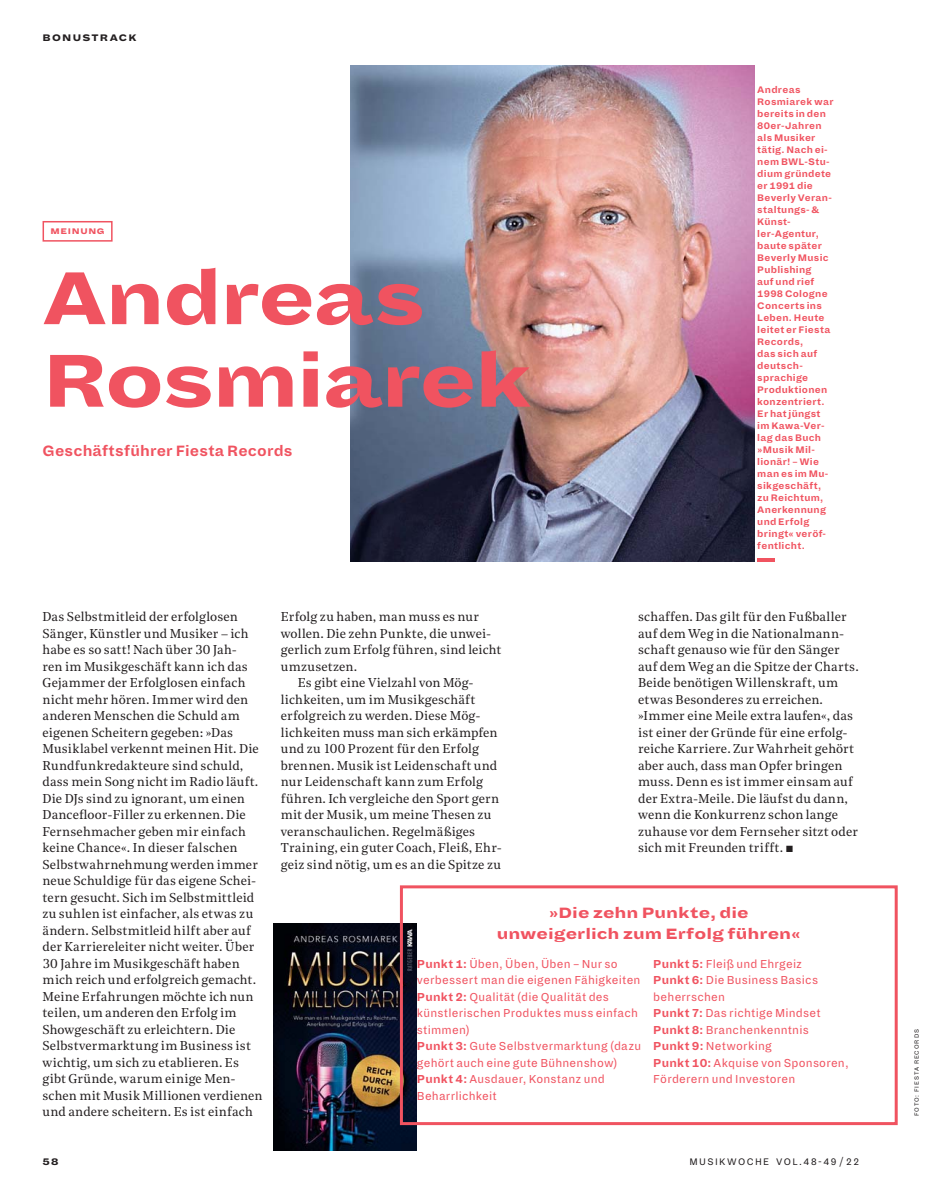
<style>
.page{position:relative;width:936px;height:1191px;background:#fff}
.page>*{position:absolute;margin:0;border:0;box-sizing:border-box;transform-origin:0 0}
.t1{font:900 82.5px/82.5px "Dia";letter-spacing:-.03em;color:#f05360}
.t2{font:900 16.5px/20.7px "Dia";letter-spacing:.005em;color:#f05360;text-align:center}
.t3{font:700 16.5px "Dia";letter-spacing:.01em;color:#f05360}
.t4{font:12.75px/16.5px "Noe Text";letter-spacing:.01em;color:#231f20}
.t5{font:12.75px/16.5px "Dia";letter-spacing:.015em;color:#f05360}
.t6{font:700 10.5px/12px "Dia";letter-spacing:.025em;color:#f05360}
.t7{font:10.5px "Dia";letter-spacing:.13em;color:#231f20}
.t8{font:900 10.5px "Dia";letter-spacing:.12em;color:#231f20}
.t9{font:900 9px "Dia";letter-spacing:.075em;color:#f05360}
.t10{font:6.75px "Dia";letter-spacing:.13em;color:#231f20}
.s1{font-weight:700}
</style>
<div class="page">
<img style="left:274px;top:923px;width:143px;height:227px">
<img style="left:350px;top:66px;width:404px;height:495px">
<div style="left:400px;top:885px;width:497px;height:240px;border:3px solid #f05360"></div>
<div style="left:43px;top:221px;width:70px;height:21px;border:2px solid #f05360"></div>
<hr style="left:757px;top:558px;width:17px;height:3px;background:#f05360">
<p class="t8" style="left:43px;top:33px;width:96px">BONUSTRACK</p>
<p class="t9" style="left:50px;top:228px;width:56px">MEINUNG</p>
<h1 class="t1" style="left:43px;top:263px;width:492px">Andreas<br>Rosmiarek</h1>
<p class="t3" style="left:43px;top:444px;width:251px">Geschäftsführer Fiesta Records</p>
<p class="t6" style="left:757px;top:85px;width:78px">Andreas<br>Rosmiarek war bereits in den<br>80er-Jahren als Musiker tätig. Nach ei&shy;nem BWL-Stu&shy;dium gründete er 1991 die<br>Beverly Veran&shy;staltungs- &amp;<br>Künst&shy;ler-Agentur, baute später<br>Beverly Music<br>Publishing<br>auf und rief<br>1998 Cologne<br>Concerts ins<br>Leben. Heute leitet er Fiesta<br>Records,<br>das sich auf deutsch&shy;sprachige<br>Produktionen konzentriert.<br>Er hat jüngst im Kawa-Ver&shy;lag das Buch »Musik Mil&shy;lionär! – Wie man es im Mu&shy;sikgeschäft, zu Reichtum,<br>Anerkennung und Erfolg bringt« veröf&shy;fentlicht.</p>
<p class="t4" style="left:43px;top:609px;width:221px">Das Selbstmitleid der erfolglosen Sänger, Künstler und Musiker – ich habe es so satt! Nach über 30 Jah-<br>ren im Musikgeschäft kann ich das Gejammer der Erfolglosen einfach nicht mehr hören. Immer wird den anderen Menschen die Schuld am eigenen Scheitern gegeben: »Das Musiklabel verkennt meinen Hit. Die Rundfunkredakteure sind schuld, dass mein Song nicht im Radio läuft.<br>Die DJs sind zu ignorant, um einen Dancefloor-Filler zu erkennen. Die Fernsehmacher geben mir einfach keine Chance«. In dieser falschen Selbstwahrnehmung werden immer neue Schuldige für das eigene Schei&shy;tern gesucht. Sich im Selbstmittleid zu suhlen ist einfacher, als etwas zu ändern. Selbstmitleid hilft aber auf der Karriereleiter nicht weiter. Über 30 Jahre im Musikgeschäft haben mich reich und erfolgreich gemacht.<br>Meine Erfahrungen möchte ich nun teilen, um anderen den Erfolg im Showgeschäft zu erleichtern. Die Selbstvermarktung im Business ist wichtig, um sich zu etablieren. Es gibt Gründe, warum einige Men&shy;schen mit Musik Millionen verdienen und andere scheitern. Es ist einfach</p>
<p class="t4" style="left:281px;top:609px;width:200px">Erfolg zu haben, man muss es nur</p>
<p class="t4" style="left:281px;top:626px;width:212px">wollen. Die zehn Punkte, die unwei-</p>
<p class="t4" style="left:281px;top:642px;width:222px">gerlich zum Erfolg führen, sind leicht</p>
<p class="t4" style="left:281px;top:659px;width:78px">umzusetzen.</p>
<p class="t4" style="left:298px;top:675px;width:177px">Es gibt eine Vielzahl von Mög-</p>
<p class="t4" style="left:281px;top:692px;width:196px">lichkeiten, um im Musikgeschäft</p>
<p class="t4" style="left:281px;top:708px;width:201px">erfolgreich zu werden. Diese Mög-</p>
<p class="t4" style="left:281px;top:725px;width:218px">lichkeiten muss man sich erkämpfen</p>
<p class="t4" style="left:281px;top:741px;width:200px">und zu 100 Prozent für den Erfolg</p>
<p class="t4" style="left:281px;top:758px;width:218px">brennen. Musik ist Leidenschaft und</p>
<p class="t4" style="left:281px;top:774px;width:204px">nur Leidenschaft kann zum Erfolg</p>
<p class="t4" style="left:281px;top:791px;width:220px">führen. Ich vergleiche den Sport gern</p>
<p class="t4" style="left:281px;top:807px;width:212px">mit der Musik, um meine Thesen zu</p>
<p class="t4" style="left:281px;top:824px;width:196px">veranschaulichen. Regelmäßiges</p>
<p class="t4" style="left:281px;top:840px;width:223px">Training, ein guter Coach, Fleiß, Ehr-</p>
<p class="t4" style="left:281px;top:857px;width:222px">geiz sind nötig, um es an die Spitze zu</p>
<p class="t4" style="left:638px;top:609px;width:222px">schaffen. Das gilt für den Fußballer auf dem Weg in die Nationalmann&shy;schaft genauso wie für den Sänger auf dem Weg an die Spitze der Charts.<br>Beide benötigen Willenskraft, um etwas Besonderes zu erreichen. »Immer eine Meile extra laufen«, das ist einer der Gründe für eine erfolg&shy;reiche Karriere. Zur Wahrheit gehört aber auch, dass man Opfer bringen muss. Denn es ist immer einsam auf der Extra-Meile. Die läufst du dann, wenn die Konkurrenz schon lange zuhause vor dem Fernseher sitzt oder sich mit Freunden trifft. -</p>
<p class="t2" style="left:497px;top:904px;width:305px">»Die zehn Punkte, die unweigerlich zum Erfolg führen«</p>
<p class="t5" style="left:417px;top:956px;width:226px"><span class="s1">Punkt 1:</span> Üben, Üben, Üben – Nur so verbessert man die eigenen Fähigkeiten<br><span class="s1">Punkt 2:</span> Qualität (die Qualität des künstlerischen Produktes muss einfach stimmen)<br><span class="s1">Punkt 3:</span> Gute Selbstvermarktung (dazu gehört auch eine gute Bühnenshow)<br><span class="s1">Punkt 4:</span> Ausdauer, Konstanz und<br>Beharrlichkeit</p>
<p class="t5" style="left:653px;top:956px;width:197px"><span class="s1">Punkt 5:</span> Fleiß und Ehrgeiz<br><span class="s1">Punkt 6:</span> Die Business Basics beherrschen<br><span class="s1">Punkt 7:</span> Das richtige Mindset<br><span class="s1">Punkt 8:</span> Branchenkenntnis<br><span class="s1">Punkt 9:</span> Networking<br><span class="s1">Punkt 10:</span> Akquise von Sponsoren,<br>Förderern und Investoren</p>
<p class="t8" style="left:43px;top:1157px;width:18px">58</p>
<p class="t7" style="left:689px;top:1158px;width:171px">MUSIKWOCHE VOL.48-49 / 22</p>
<p class="t10" style="left:914px;top:1116px;width:89px;rotate:-90deg">FOTO: FIESTA RECORDS</p>
</div>
